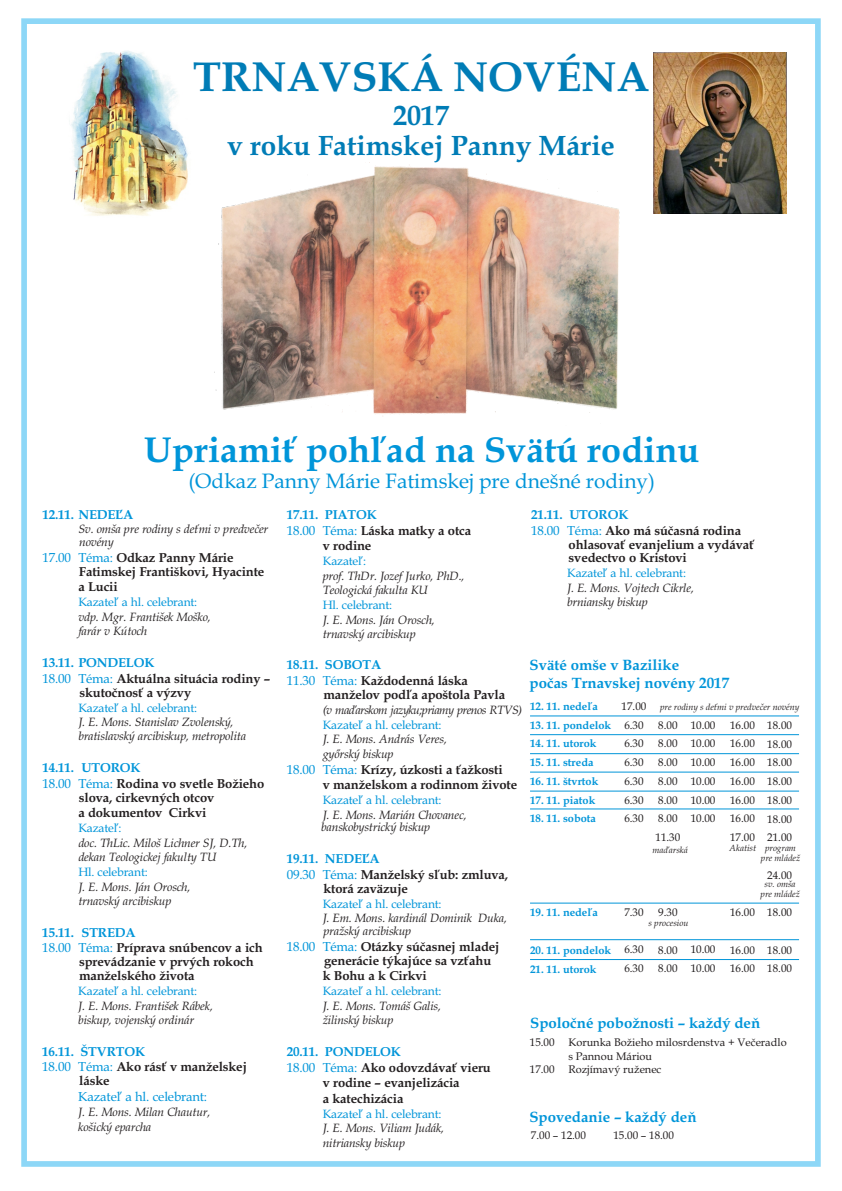
<style>
.page{position:relative;width:842px;height:1191px;background:#fff}
.page>*{position:absolute;margin:0;border:0;box-sizing:border-box;transform-origin:0 0}
.t1{font:700 42px "Book Antiqua";color:#007cb6}
.t2{font:700 36px "Book Antiqua";color:#0095d9}
.t3{font:700 28px/30px "Book Antiqua";color:#007cb6;text-align:center}
.t4{font:20.8px "Book Antiqua";color:#0095d9}
.t5{font:700 15px/17.8px "Book Antiqua";color:#0095d9}
.t6{font:700 13px/15.9px "Book Antiqua";letter-spacing:-.015em;color:#231f20}
.t7{font:700 13px "Book Antiqua";letter-spacing:-.015em;color:#0095d9}
.t8{font:13px "Book Antiqua";letter-spacing:-.015em;color:#0095d9}
.t9{font:italic 12px/14.4px "Book Antiqua";letter-spacing:-.015em;color:#231f20}
.t10{font:12px "Book Antiqua";letter-spacing:-.015em;color:#0095d9}
.t11{font:italic 12px "Book Antiqua";letter-spacing:-.045em;color:#231f20}
.t12{font:11px/18.7px "Book Antiqua";color:#231f20}
.t13{font:700 11px "Book Antiqua";color:#0095d9}
.t14{font:italic 9px/9.7px "Book Antiqua";color:#231f20}
.s1{font-weight:400;color:#0095d9}
.s2{color:#0095d9}
</style>
<div class="page">
<img style="left:71px;top:51px;width:117px;height:165px">
<div style="left:21px;top:18px;width:800px;height:1148px;border:6px solid #8dd7f7"></div>
<img style="left:214px;top:162px;width:406px;height:255px">
<hr style="left:530px;top:716px;width:269px;height:1px;background:#0095d9">
<hr style="left:530px;top:734px;width:269px;height:1px;background:#0095d9">
<hr style="left:530px;top:753px;width:269px;height:1px;background:#0095d9">
<hr style="left:530px;top:772px;width:269px;height:1px;background:#0095d9">
<hr style="left:530px;top:791px;width:269px;height:1px;background:#0095d9">
<hr style="left:530px;top:808px;width:269px;height:1px;background:#0095d9">
<hr style="left:530px;top:903px;width:269px;height:1px;background:#0095d9">
<hr style="left:530px;top:959px;width:269px;height:1px;background:#0095d9">
<hr style="left:530px;top:939px;width:269px;height:1px;background:#0095d9">
<img style="left:653px;top:52px;width:134px;height:162px">
<h1 class="t1" style="left:193px;top:61px;width:458px">TRNAVSKÁ NOVÉNA</h1>
<h3 class="t3" style="left:227px;top:103px;width:389px">2017<br>v roku Fatimskej Panny Márie</h3>
<h2 class="t2" style="left:144px;top:435px;width:557px">Upriamiť pohľad na Svätú rodinu</h2>
<h3 class="t4" style="left:188px;top:473px;width:468px">(Odkaz Panny Márie Fatimskej pre dnešné rodiny)</h3>
<p class="t7" style="left:42px;top:509px;width:92px">12.11. NEDEĽA</p>
<p class="t9" style="left:78px;top:524px;width:191px;line-height:12.8px">Sv. omša pre rodiny s deťmi v predvečer novény</p>
<p class="t6" style="left:79px;top:552px;width:187px;line-height:13.9px;text-indent:-37px"><span class="s1">17.00 Téma:</span> Odkaz Panny Márie<br>Fatimskej Františkovi, Hyacinte</p>
<p class="t6" style="left:78px;top:580px;width:41px">a Lucii</p>
<p class="t10" style="left:78px;top:597px;width:120px">Kazateľ a hl. celebrant:</p>
<p class="t9" style="left:78px;top:611px;width:134px">vdp. Mgr. František Moško, farár v Kútoch</p>
<p class="t6" style="left:42px;top:656px;width:229px"><span class="s2">13.11. PONDELOK<br></span><span class="s1">18.00 Téma:</span> Aktuálna situácia rodiny –</p>
<p class="t6" style="left:80px;top:685px;width:113px">skutočnosť a výzvy</p>
<p class="t10" style="left:78px;top:703px;width:120px">Kazateľ a hl. celebrant:</p>
<p class="t9" style="left:78px;top:716px;width:169px">J. E. Mons. Stanislav Zvolenský, bratislavský arcibiskup, metropolita</p>
<p class="t6" style="left:42px;top:761px;width:223px"><span class="s2">14.11. UTOROK<br></span><span class="s1">18.00 Téma:</span> Rodina vo svetle Božieho</p>
<p class="t6" style="left:78px;top:791px;width:137px;line-height:15.5px">slova, cirkevných otcov a dokumentov Cirkvi</p>
<p class="t10" style="left:78px;top:823px;width:45px">Kazateľ:</p>
<p class="t9" style="left:78px;top:837px;width:171px">doc. ThLic. Miloš Lichner SJ, D.Th, dekan Teologickej fakulty TU</p>
<p class="t10" style="left:78px;top:867px;width:71px">Hl. celebrant:</p>
<p class="t9" style="left:78px;top:880px;width:114px">J. E. Mons. Ján Orosch, trnavský arcibiskup</p>
<p class="t6" style="left:42px;top:925px;width:222px"><span class="s2">15.11. STREDA<br></span><span class="s1">18.00 Téma:</span> Príprava snúbencov a ich</p>
<p class="t6" style="left:79px;top:956px;width:176px;line-height:13.8px">sprevádzanie v prvých rokoch manželského života</p>
<p class="t10" style="left:78px;top:986px;width:120px">Kazateľ a hl. celebrant:</p>
<p class="t9" style="left:78px;top:999px;width:136px">J. E. Mons. František Rábek, biskup, vojenský ordinár</p>
<p class="t6" style="left:42px;top:1044px;width:206px"><span class="s2">16.11. ŠTVRTOK<br></span><span class="s1">18.00 Téma:</span> Ako rásť v manželskej</p>
<p class="t6" style="left:79px;top:1074px;width:32px">láske</p>
<p class="t8" style="left:78px;top:1092px;width:130px">Kazateľ a hl. celebrant:</p>
<p class="t9" style="left:78px;top:1106px;width:134px">J. E. Mons. Milan Chautur, košický eparcha</p>
<p class="t7" style="left:287px;top:509px;width:92px">17.11. PIATOK</p>
<p class="t6" style="left:287px;top:523px;width:186px"><span class="s1">18.00 Téma:</span> Láska matky a otca</p>
<p class="t6" style="left:323px;top:539px;width:50px">v rodine</p>
<p class="t10" style="left:323px;top:556px;width:45px">Kazateľ:</p>
<p class="t9" style="left:323px;top:570px;width:143px">prof. ThDr. Jozef Jurko, PhD.,<br>Teologická fakulta KU</p>
<p class="t10" style="left:323px;top:600px;width:71px">Hl. celebrant:</p>
<p class="t9" style="left:323px;top:613px;width:114px">J. E. Mons. Ján Orosch, trnavský arcibiskup</p>
<p class="t6" style="left:287px;top:658px;width:183px"><span class="s2">18.11. SOBOTA<br></span><span class="s1">11.30 Téma:</span> Každodenná láska</p>
<p class="t6" style="left:323px;top:688px;width:183px">manželov podľa apoštola Pavla</p>
<p class="t11" style="left:323px;top:705px;width:201px">(v maďarskom jazyku;priamy prenos RTVS)</p>
<p class="t10" style="left:323px;top:720px;width:120px">Kazateľ a hl. celebrant:</p>
<p class="t9" style="left:323px;top:733px;width:126px">J. E. Mons. András Veres, győrský biskup</p>
<p class="t6" style="left:323px;top:762px;width:196px;text-indent:-36px"><span class="s1">18.00 Téma:</span> Krízy, úzkosti a ťažkosti<br>v manželskom a rodinnom živote</p>
<p class="t10" style="left:323px;top:795px;width:120px">Kazateľ a hl. celebrant:</p>
<p class="t9" style="left:321px;top:809px;width:147px;line-height:12.8px">J. E. Mons. Marián Chovanec, banskobystrický biskup</p>
<p class="t6" style="left:287px;top:852px;width:223px"><span class="s2">19.11. NEDEĽA<br></span><span class="s1">09.30 Téma:</span> Manželský sľub: zmluva,</p>
<p class="t6" style="left:323px;top:882px;width:86px">ktorá zaväzuje</p>
<p class="t10" style="left:323px;top:899px;width:120px">Kazateľ a hl. celebrant:</p>
<p class="t9" style="left:323px;top:913px;width:186px;line-height:12.8px">J. Em. Mons. kardinál Dominik Duka, pražský arcibiskup</p>
<p class="t6" style="left:324px;top:941px;width:177px;line-height:13.9px;text-indent:-37px"><span class="s1">18.00 Téma:</span> Otázky súčasnej mladej generácie týkajúce sa vzťahu</p>
<p class="t6" style="left:323px;top:969px;width:106px">k Bohu a k Cirkvi</p>
<p class="t10" style="left:323px;top:986px;width:120px">Kazateľ a hl. celebrant:</p>
<p class="t9" style="left:323px;top:1000px;width:120px">J. E. Mons. Tomáš Galis, žilinský biskup</p>
<p class="t7" style="left:287px;top:1046px;width:116px">20.11. PONDELOK</p>
<p class="t6" style="left:287px;top:1060px;width:206px"><span class="s1">18.00 Téma:</span> Ako odovzdávať vieru</p>
<p class="t6" style="left:323px;top:1076px;width:138px">v rodine – evanjelizácia</p>
<p class="t6" style="left:323px;top:1092px;width:82px">a katechizácia</p>
<p class="t10" style="left:323px;top:1109px;width:120px">Kazateľ a hl. celebrant:</p>
<p class="t9" style="left:323px;top:1122px;width:123px">J. E. Mons. Viliam Judák, nitriansky biskup</p>
<p class="t6" style="left:531px;top:508px;width:212px"><span class="s2">21.11. UTOROK<br></span><span class="s1">18.00 Téma:</span> Ako má súčasná rodina</p>
<p class="t6" style="left:569px;top:538px;width:187px;line-height:13.8px">ohlasovať evanjelium a vydávať svedectvo o Kristovi</p>
<p class="t10" style="left:567px;top:568px;width:120px">Kazateľ a hl. celebrant:</p>
<p class="t9" style="left:567px;top:582px;width:128px">J. E. Mons. Vojtech Cikrle, brniansky biskup</p>
<p class="t5" style="left:530px;top:657px;width:201px">Sväté omše v Bazilike<br>počas Trnavskej novény 2017</p>
<p class="t13" style="left:530px;top:702px;width:69px">12. 11. nedeľa</p>
<p class="t13" style="left:530px;top:720px;width:83px">13. 11. pondelok</p>
<p class="t13" style="left:530px;top:739px;width:68px">14. 11. utorok</p>
<p class="t13" style="left:530px;top:758px;width:65px">15. 11. streda</p>
<p class="t13" style="left:530px;top:777px;width:70px">16. 11. štvrtok</p>
<p class="t13" style="left:530px;top:795px;width:67px">17. 11. piatok</p>
<p class="t13" style="left:530px;top:814px;width:67px">18. 11. sobota</p>
<p class="t12" style="left:622px;top:698px;width:26px">17.00<br>6.30<br>6.30<br>6.30<br>6.30<br>6.30<br>6.30</p>
<p class="t14" style="left:660px;top:703px;width:141px">pre rodiny s deťmi v predvečer novény</p>
<p class="t12" style="left:691px;top:717px;width:26px;text-align:justify">10.00<br>10.00<br>10.00<br>10.00<br>10.00<br>10.00</p>
<p class="t12" style="left:730px;top:717px;width:26px;text-align:justify">16.00<br>16.00<br>16.00<br>16.00<br>16.00<br>16.00<br>17.00</p>
<p class="t12" style="left:655px;top:717px;width:26px">8.00<br>8.00<br>8.00<br>8.00<br>8.00<br>8.00<br>11.30</p>
<p class="t12" style="left:767px;top:717px;width:26px;text-align:justify">18.00<br>18.00<br>18.00<br>18.00<br>18.00<br>18.00<br>21.00</p>
<p class="t12" style="left:767px;top:867px;width:26px">24.00</p>
<p class="t12" style="left:767px;top:904px;width:26px">18.00</p>
<p class="t12" style="left:767px;top:941px;width:26px">18.00<br>18.00</p>
<p class="t14" style="left:652px;top:846px;width:37px">maďarská</p>
<p class="t14" style="left:761px;top:844px;width:41px;text-indent:-31px">Akatist program pre mládež</p>
<p class="t14" style="left:760px;top:880px;width:41px;text-align:center">sv. omša pre mládež</p>
<p class="t14" style="left:648px;top:919px;width:41px">s procesiou</p>
<p class="t12" style="left:624px;top:904px;width:21px">7.30</p>
<p class="t12" style="left:624px;top:941px;width:21px">6.30<br>6.30</p>
<p class="t13" style="left:530px;top:908px;width:69px">19. 11. nedeľa</p>
<p class="t13" style="left:530px;top:945px;width:83px">20. 11. pondelok</p>
<p class="t13" style="left:530px;top:964px;width:68px">21. 11. utorok</p>
<p class="t12" style="left:730px;top:904px;width:26px">16.00</p>
<p class="t12" style="left:730px;top:941px;width:26px">16.00<br>16.00</p>
<p class="t12" style="left:658px;top:904px;width:21px">9.30</p>
<p class="t12" style="left:658px;top:941px;width:21px">8.00<br>8.00</p>
<p class="t12" style="left:691px;top:941px;width:26px">10.00<br>10.00</p>
<p class="t5" style="left:530px;top:1015px;width:231px">Spoločné pobožnosti – každý deň</p>
<p class="t12" style="left:530px;top:1034px;width:258px">15.00 Korunka Božieho milosrdenstva + Večeradlo</p>
<p class="t12" style="left:568px;top:1048px;width:85px">s Pannou Máriou</p>
<p class="t12" style="left:530px;top:1061px;width:133px">17.00 Rozjímavý ruženec</p>
<p class="t5" style="left:529px;top:1109px;width:169px">Spovedanie – každý deň</p>
<p class="t12" style="left:531px;top:1127px;width:56px">7.00 – 12.00</p>
<p class="t12" style="left:613px;top:1127px;width:62px">15.00 – 18.00</p>
</div>
